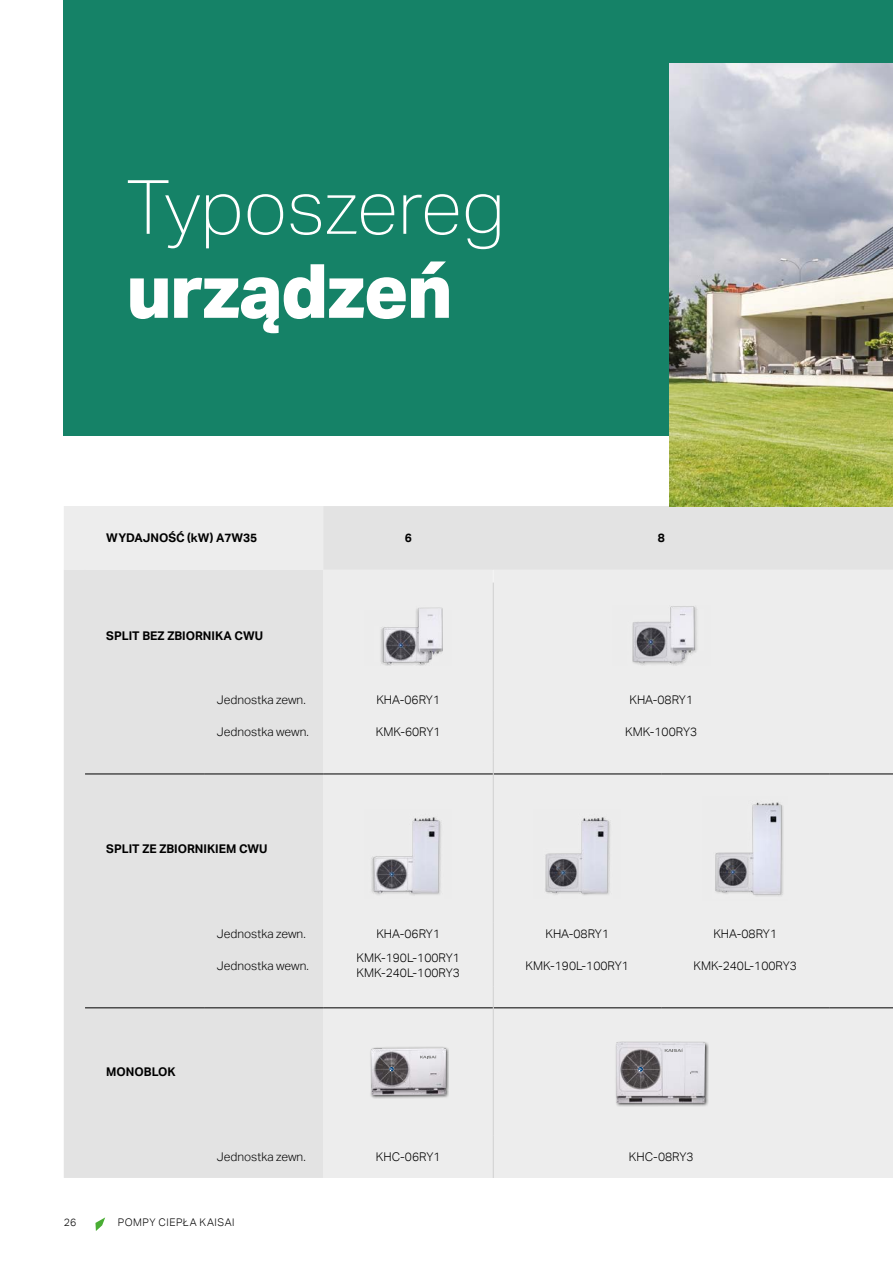
<style>
.page{position:relative;width:893px;height:1263px;background:#fff}
.page>*{position:absolute;margin:0;border:0;box-sizing:border-box;transform-origin:0 0}
.t1{font:100 75px "Aktiv Grotesk";color:#fff}
.t2{font:800 75px "Aktiv Grotesk";letter-spacing:-.025em;color:#fff}
.t3{font:300 12px/14.4px "Aktiv Grotesk";color:#000}
.t4{font:700 12px "Aktiv Grotesk";color:#000}
.t5{font:300 10.5px "Aktiv Grotesk";letter-spacing:.05em;color:#000}
</style>
<div class="page">
<svg style="left:95px;top:1217px;width:10px;height:14px"></svg>
<svg style="left:64px;top:506px;width:829px;height:672px;background:#e8e8e8"></svg>
<hr style="left:323px;top:774px;width:170px;height:1px;background:#000">
<hr style="left:493px;top:774px;width:168px;height:1px;background:#000">
<hr style="left:85px;top:774px;width:119px;height:1px;background:#000">
<hr style="left:204px;top:774px;width:119px;height:1px;background:#000">
<hr style="left:204px;top:1007px;width:119px;height:1px;background:#000">
<hr style="left:661px;top:774px;width:168px;height:1px;background:#000">
<hr style="left:829px;top:774px;width:64px;height:1px;background:#000">
<hr style="left:85px;top:1007px;width:119px;height:1px;background:#000">
<hr style="left:323px;top:1007px;width:170px;height:1px;background:#000">
<hr style="left:493px;top:1007px;width:168px;height:1px;background:#000">
<hr style="left:661px;top:1007px;width:168px;height:1px;background:#000">
<hr style="left:829px;top:1007px;width:64px;height:1px;background:#000">
<svg style="left:493px;top:570px;width:1px;height:13px"></svg>
<hr style="left:493px;top:583px;width:1px;height:106px;background:#d0d0d0">
<svg style="left:493px;top:689px;width:1px;height:21px"></svg>
<svg style="left:493px;top:753px;width:1px;height:21px"></svg>
<hr style="left:493px;top:774px;width:1px;height:149px;background:#d0d0d0">
<svg style="left:493px;top:923px;width:1px;height:21px"></svg>
<hr style="left:493px;top:1008px;width:1px;height:127px;background:#d0d0d0">
<hr style="left:493px;top:710px;width:1px;height:43px;background:#d0d0d0">
<hr style="left:493px;top:944px;width:1px;height:42px;background:#d0d0d0">
<svg style="left:493px;top:986px;width:1px;height:22px"></svg>
<hr style="left:493px;top:1135px;width:1px;height:43px;background:#d0d0d0">
<img style="left:365px;top:605px;width:87px;height:61px">
<img style="left:612px;top:605px;width:98px;height:61px">
<img style="left:365px;top:810px;width:87px;height:88px">
<img style="left:534px;top:810px;width:87px;height:88px">
<img style="left:703px;top:796px;width:85px;height:104px">
<div style="left:369px;top:1047px;width:80px;height:52px;background:#000;opacity:.75"></div>
<img style="left:371px;top:1048px;width:74px;height:47px">
<svg style="left:420px;top:1055px;width:17px;height:3px"></svg>
<svg style="left:389px;top:1067px;width:5px;height:4px"></svg>
<div style="left:615px;top:1041px;width:94px;height:65px;background:#000;opacity:.75"></div>
<img style="left:616px;top:1042px;width:89px;height:60px">
<svg style="left:665px;top:1048px;width:18px;height:4px"></svg>
<svg style="left:638px;top:1067px;width:5px;height:4px"></svg>
<div style="left:64px;top:0;width:829px;height:435px;background:#158267"></div>
<img style="left:670px;top:64px;width:223px;height:442px">
<h1 class="t1" style="left:126px;top:165px;width:380px">Typoszereg</h1>
<h1 class="t2" style="left:126px;top:248px;width:328px">urządzeń</h1>
<p class="t4" style="left:106px;top:531px;width:153px">WYDAJNOŚĆ (kW) A7W35</p>
<p class="t4" style="left:405px;top:531px;width:9px">6</p>
<p class="t4" style="left:658px;top:531px;width:9px">8</p>
<p class="t4" style="left:106px;top:629px;width:158px">SPLIT BEZ ZBIORNIKA CWU</p>
<p class="t3" style="left:217px;top:692px;width:90px">Jednostka zewn.</p>
<p class="t3" style="left:376px;top:692px;width:65px">KHA-06RY1</p>
<p class="t3" style="left:629px;top:692px;width:65px">KHA-08RY1</p>
<p class="t3" style="left:217px;top:724px;width:94px">Jednostka wewn.</p>
<p class="t3" style="left:376px;top:724px;width:66px">KMK-60RY1</p>
<p class="t3" style="left:625px;top:724px;width:73px">KMK-100RY3</p>
<p class="t4" style="left:106px;top:841px;width:163px">SPLIT ZE ZBIORNIKIEM CWU</p>
<p class="t4" style="left:106px;top:1065px;width:71px">MONOBLOK</p>
<p class="t3" style="left:217px;top:926px;width:90px">Jednostka zewn.</p>
<p class="t3" style="left:376px;top:926px;width:65px">KHA-06RY1</p>
<p class="t3" style="left:545px;top:926px;width:65px">KHA-08RY1</p>
<p class="t3" style="left:713px;top:926px;width:65px">KHA-08RY1</p>
<p class="t3" style="left:217px;top:958px;width:94px">Jednostka wewn.</p>
<p class="t3" style="left:356px;top:951px;width:105px">KMK-190L-100RY1<br>KMK-240L-100RY3</p>
<p class="t3" style="left:525px;top:958px;width:105px">KMK-190L-100RY1</p>
<p class="t3" style="left:693px;top:958px;width:105px">KMK-240L-100RY3</p>
<p class="t3" style="left:217px;top:1149px;width:90px">Jednostka zewn.</p>
<p class="t3" style="left:376px;top:1149px;width:66px">KHC-06RY1</p>
<p class="t3" style="left:629px;top:1149px;width:66px">KHC-08RY3</p>
<p class="t5" style="left:64px;top:1216px;width:14px">26</p>
<p class="t5" style="left:118px;top:1216px;width:118px">POMPY CIEPŁA KAISAI</p>
</div>
